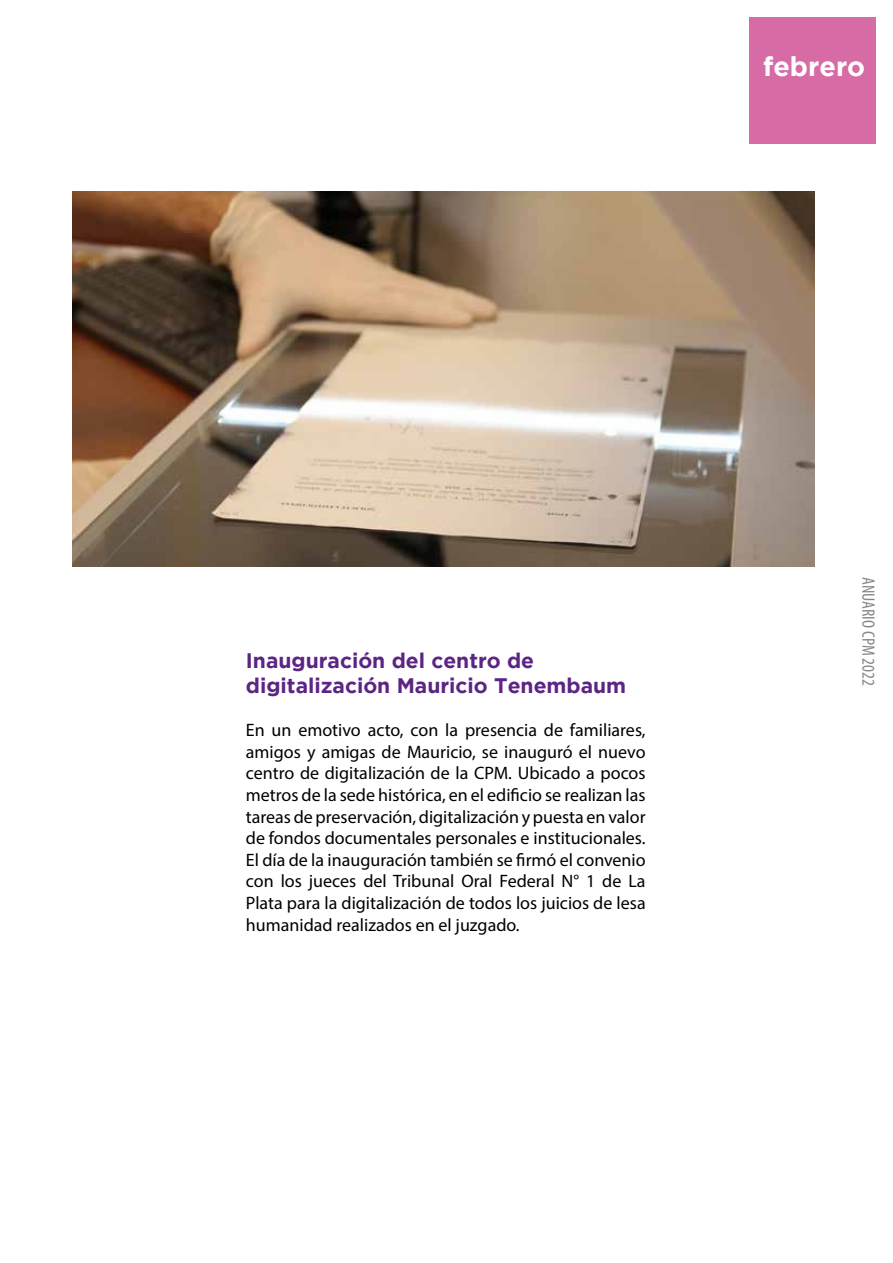
<style>
.page{position:relative;width:893px;height:1263px;background:#fff}
.page>*{position:absolute;margin:0;border:0;box-sizing:border-box;transform-origin:0 0}
.t1{font:700 27px "Gotham";color:#fff}
.t2{font:700 21px/25.2px "Gotham";color:#5c2483}
.t3{font:18px/21.6px "Myriad Pro";color:#000;text-align:justify}
.t4{font:condensed 18px "Myriad Pro";color:#878787}
</style>
<div class="page">
<img style="left:72px;top:192px;width:742px;height:375px">
<div style="left:750px;top:17px;width:126px;height:126px;background:#d66ba6"></div>
<h1 class="t1" style="left:763px;top:51px;width:104px">febrero</h1>
<p class="t2" style="left:246px;top:647px;width:382px">Inauguración del centro de digitalización Mauricio Tenembaum</p>
<p class="t3" style="left:246px;top:719px;width:401px">En un emotivo acto, con la presencia de familiares, amigos y amigas de Mauricio, se inauguró el nuevo centro de digitalización de la CPM. Ubicado a pocos metros de la sede histórica, en el edificio se realizan las tareas de preservación, digitalización y puesta en valor de fondos documentales personales e institucionales.<br>El día de la inauguración también se firmó el convenio con los jueces del Tribunal Oral Federal N° 1 de La Plata para la digitalización de todos los juicios de lesa humanidad realizados en el juzgado.</p>
<p class="t4" style="left:879px;top:577px;width:111px;rotate:90deg">ANUARIO CPM 2022</p>
</div>
